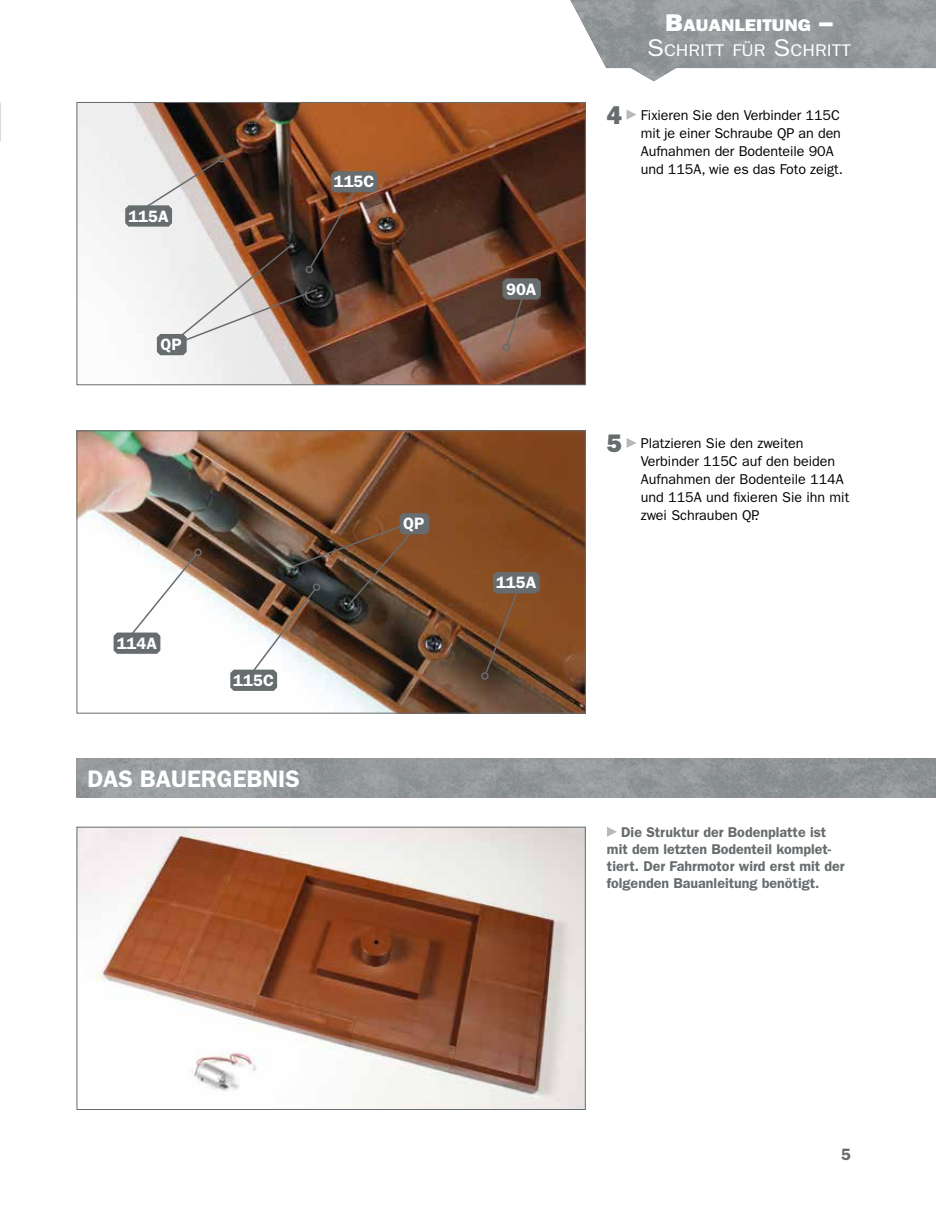
<style>
.page{position:relative;width:936px;height:1212px;background:#fff}
.page>*{position:absolute;margin:0;border:0;box-sizing:border-box;transform-origin:0 0}
.t1{font:600 24px "ITC Franklin Gothic Std";color:#fff}
.t2{font:16.95px "ITC Franklin Gothic Std";color:#fff;scale:1.12 1}
.t3{font:16.95px "ITC Franklin Gothic Std Hvy";color:#fff;scale:1.12 1}
.t4{font:600 16.5px "ITC Franklin Gothic Std";color:#fff}
.t5{font:600 16.5px "ITC Franklin Gothic Std";color:#676c6e}
.t6{font:14.25px/18px "ITC Franklin Gothic Std";color:#000}
.t7{font:600 14.25px/17.1px "ITC Franklin Gothic Std";color:#676c6e}
.s1{font-size:24.3px}
.s2{font-family:"ITC Franklin Gothic Std Hvy";font-size:25.5px;color:#676c6e}
</style>
<div class="page">
<img style="left:570px;top:0;width:365px;height:81px">
<img style="left:77px;top:759px;width:858px;height:39px">
<img style="left:79px;top:829px;width:504px;height:279px">
<div style="left:77px;top:827px;width:508px;height:283px;border:1px solid #676c6e"></div>
<svg style="left:607px;top:827px;width:10px;height:10px"></svg>
<img style="left:79px;top:104px;width:504px;height:279px">
<div style="left:77px;top:102px;width:508px;height:283px;border:1px solid #676c6e"></div>
<svg style="left:626px;top:110px;width:10px;height:10px"></svg>
<img style="left:79px;top:432px;width:504px;height:279px">
<div style="left:77px;top:430px;width:508px;height:283px;border:1px solid #676c6e"></div>
<svg style="left:626px;top:438px;width:10px;height:10px"></svg>
<svg style="left:114px;top:547px;width:89px;height:107px"></svg>
<svg style="left:501px;top:278px;width:40px;height:75px"></svg>
<img style="left:125px;top:153px;width:252px;height:202px">
<svg style="left:480px;top:572px;width:59px;height:108px"></svg>
<img style="left:230px;top:513px;width:199px;height:178px">
<p class="t4" style="left:128px;top:206px;width:42px">115A</p>
<p class="t4" style="left:160px;top:335px;width:23px">QP</p>
<p class="t4" style="left:334px;top:172px;width:42px">115C</p>
<p class="t4" style="left:117px;top:633px;width:42px">114A</p>
<p class="t4" style="left:233px;top:670px;width:42px">115C</p>
<h1 class="t1" style="left:88px;top:764px;width:214px">DAS BAUERGEBNIS</h1>
<p class="t4" style="left:403px;top:514px;width:23px">QP</p>
<p class="t4" style="left:506px;top:279px;width:32px">90A</p>
<p class="t4" style="left:496px;top:573px;width:42px">115A</p>
<p class="t3" style="left:665px;top:15px;width:151px"><span class="s1">B</span>AUANLEITUNG <span class="s1">–</span></p>
<p class="t2" style="left:647px;top:41px;width:183px"><span class="s1">S</span>CHRITT FÜR <span class="s1">S</span>CHRITT</p>
<p class="t6" style="left:640px;top:106px;width:204px;text-indent:-34px"><span class="s2">4</span> Fixieren Sie den Verbinder 115C mit je einer Schraube QP an den<br>Aufnahmen der Bodenteile 90A und 115A, wie es das Foto zeigt.</p>
<p class="t6" style="left:640px;top:434px;width:210px;text-indent:-34px"><span class="s2">5</span> Platzieren Sie den zweiten<br>Verbinder 115C auf den beiden<br>Aufnahmen der Bodenteile 114A und 115A und fixieren Sie ihn mit zwei Schrauben QP.</p>
<p class="t7" style="left:607px;top:823px;width:239px;text-indent:14px">Die Struktur der Bodenplatte ist mit dem letzten Bodenteil komplet&shy;tiert. Der Fahrmotor wird erst mit der folgenden Bauanleitung benötigt.</p>
<p class="t5" style="left:840px;top:1144px;width:11px">5</p>
</div>
